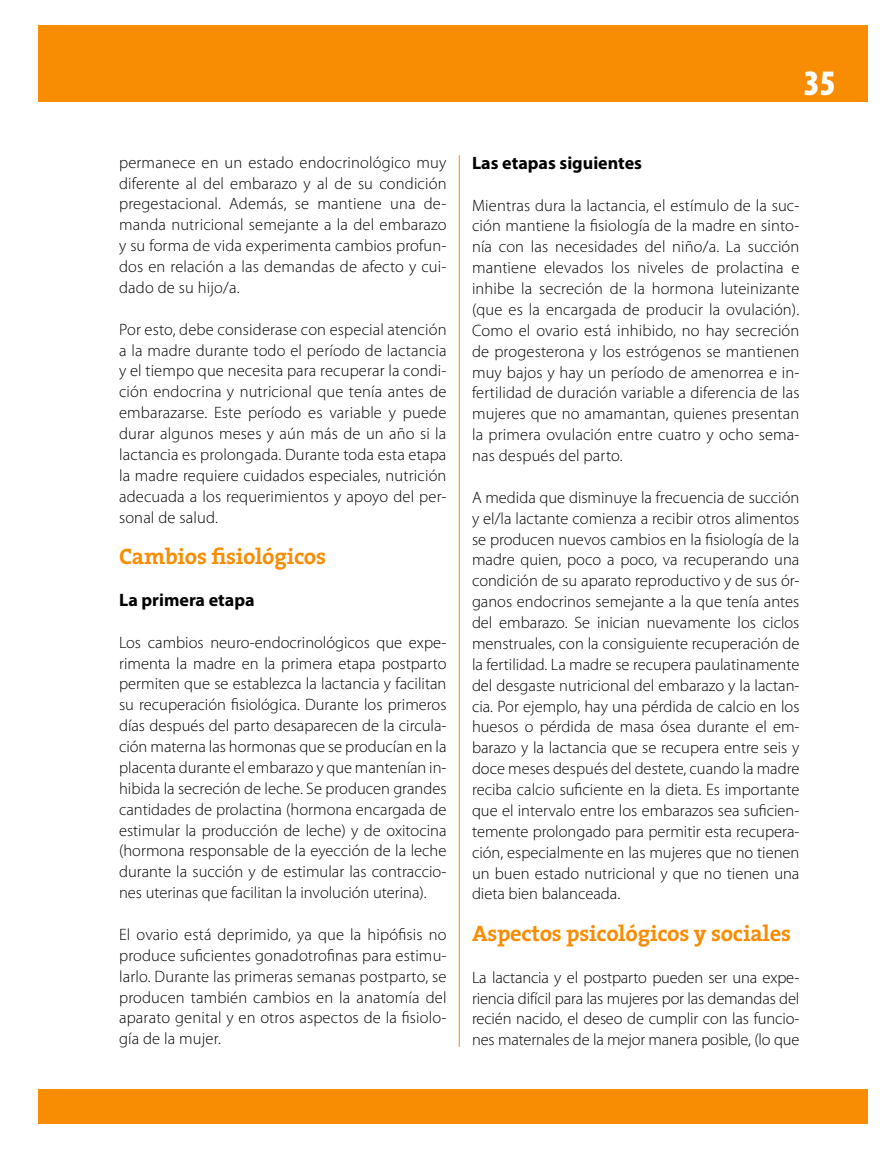
<style>
.page{position:relative;width:893px;height:1149px;background:#fff}
.page>*{position:absolute;margin:0;border:0;box-sizing:border-box;transform-origin:0 0}
.t1{font:900 condensed 36px "Myriad Pro";color:#fff}
.t2{font:700 22.5px "The Serif";letter-spacing:-.01em;color:#f88d03}
.t3{font:700 18px "Myriad Pro";color:#000}
.t4{font:300 16.5px/20.9px "Myriad Pro";letter-spacing:.01em;color:#000;text-align:justify}
</style>
<div class="page">
<div style="left:38px;top:26px;width:829px;height:76px;background:#f88d03"></div>
<div style="left:38px;top:1089px;width:829px;height:34px;background:#f88d03"></div>
<hr style="left:459px;top:155px;width:1px;height:891px;background:#f88d03">
<p class="t4" style="left:119px;top:151px;width:329px">permanece en un estado endocrinológico muy diferente al del embarazo y al de su condición pregestacional. Además, se mantiene una de&shy;manda nutricional semejante a la del embarazo y su forma de vida experimenta cambios profun&shy;dos en relación a las demandas de afecto y cui&shy;dado de su hijo/a.</p>
<p class="t4" style="left:119px;top:318px;width:329px">Por esto, debe considerase con especial atención a la madre durante todo el período de lactancia y el tiempo que necesita para recuperar la condi&shy;ción endocrina y nutricional que tenía antes de embarazarse. Este período es variable y puede durar algunos meses y aún más de un año si la lactancia es prolongada. Durante toda esta etapa la madre requiere cuidados especiales, nutrición adecuada a los requerimientos y apoyo del per&shy;sonal de salud.</p>
<h2 class="t2" style="left:119px;top:537px;width:208px">Cambios fisiológicos</h2>
<p class="t3" style="left:119px;top:588px;width:137px">La primera etapa</p>
<p class="t4" style="left:119px;top:631px;width:329px">Los cambios neuro-endocrinológicos que expe&shy;rimenta la madre en la primera etapa postparto permiten que se establezca la lactancia y facilitan su recuperación fisiológica. Durante los primeros días después del parto desaparecen de la circula&shy;ción materna las hormonas que se producían en la placenta durante el embarazo y que mantenían in&shy;hibida la secreción de leche. Se producen grandes cantidades de prolactina (hormona encargada de estimular la producción de leche) y de oxitocina (hormona responsable de la eyección de la leche durante la succión y de estimular las contraccio&shy;nes uterinas que facilitan la involución uterina).</p>
<p class="t4" style="left:119px;top:923px;width:329px">El ovario está deprimido, ya que la hipófisis no produce suficientes gonadotrofinas para estimu&shy;larlo. Durante las primeras semanas postparto, se producen también cambios en la anatomía del aparato genital y en otros aspectos de la fisiolo&shy;gía de la mujer.</p>
<h1 class="t1" style="left:804px;top:60px;width:33px">35</h1>
<p class="t3" style="left:472px;top:151px;width:172px">Las etapas siguientes</p>
<p class="t4" style="left:472px;top:194px;width:329px">Mientras dura la lactancia, el estímulo de la suc&shy;ción mantiene la fisiología de la madre en sinto&shy;nía con las necesidades del niño/a. La succión mantiene elevados los niveles de prolactina e inhibe la secreción de la hormona luteinizante (que es la encargada de producir la ovulación).<br>Como el ovario está inhibido, no hay secreción de progesterona y los estrógenos se mantienen muy bajos y hay un período de amenorrea e in&shy;fertilidad de duración variable a diferencia de las mujeres que no amamantan, quienes presentan la primera ovulación entre cuatro y ocho sema&shy;nas después del parto.</p>
<p class="t4" style="left:472px;top:486px;width:329px">A medida que disminuye la frecuencia de succión y el/la lactante comienza a recibir otros alimentos se producen nuevos cambios en la fisiología de la madre quien, poco a poco, va recuperando una condición de su aparato reproductivo y de sus ór&shy;ganos endocrinos semejante a la que tenía antes del embarazo. Se inician nuevamente los ciclos menstruales, con la consiguiente recuperación de la fertilidad. La madre se recupera paulatinamente del desgaste nutricional del embarazo y la lactan&shy;cia. Por ejemplo, hay una pérdida de calcio en los huesos o pérdida de masa ósea durante el em&shy;barazo y la lactancia que se recupera entre seis y doce meses después del destete, cuando la madre reciba calcio suficiente en la dieta. Es importante que el intervalo entre los embarazos sea suficien&shy;temente prolongado para permitir esta recupera&shy;ción, especialmente en las mujeres que no tienen un buen estado nutricional y que no tienen una dieta bien balanceada.</p>
<h2 class="t2" style="left:472px;top:914px;width:320px">Aspectos psicológicos y sociales</h2>
<p class="t4" style="left:472px;top:966px;width:329px">La lactancia y el postparto pueden ser una expe&shy;riencia difícil para las mujeres por las demandas del recién nacido, el deseo de cumplir con las funcio&shy;nes maternales de la mejor manera posible, (lo que</p>
</div>
